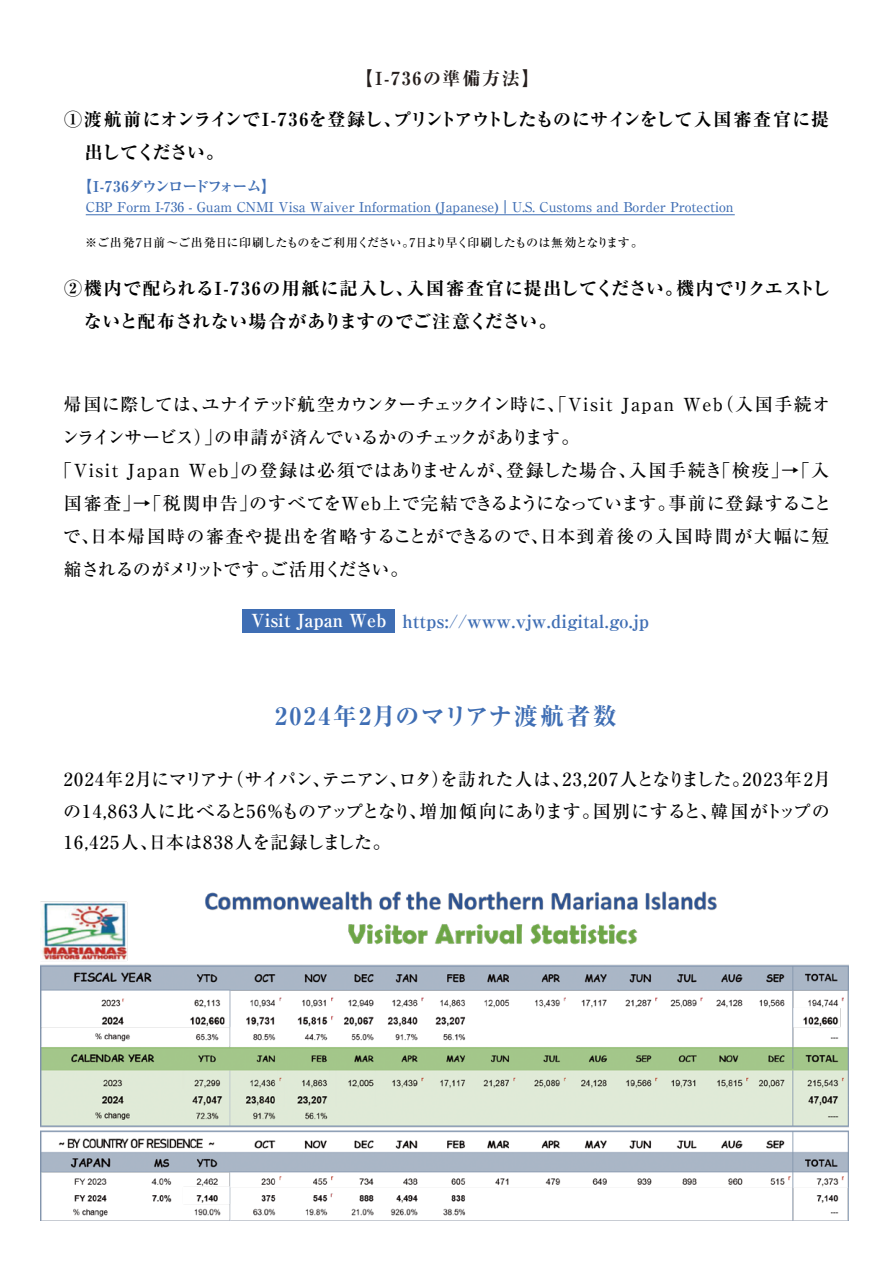
<style>
.page{position:relative;width:893px;height:1263px;background:#fff}
.page>*{position:absolute;margin:0;border:0;box-sizing:border-box;transform-origin:0 0}
.t1{font:700 expanded 24px "Ryumin Pro";letter-spacing:.1em;color:#3f6eb4}
.t2{font:500 18px/31.5px "Ryumin Pro";letter-spacing:.035em;color:#000;text-align:justify}
.t3{font:700 expanded 18px/33px "Ryumin Pro";letter-spacing:.03em;color:#000}
.t4{font:700 expanded 18px/33px "Ryumin Pro";letter-spacing:-.005em;color:#000}
.t5{font:500 18px "Ryumin Pro";letter-spacing:.08em;color:#000}
.t6{font:500 18px "Ryumin Pro";letter-spacing:.075em;color:#000}
.t7{font:700 18px "Ryumin Pro";color:#3f6eb4}
.t8{font:500 18px "Ryumin Pro";letter-spacing:-.04em;color:#000}
.t9{font:500 18px "Ryumin Pro";letter-spacing:-.065em;color:#000}
.t10{font:700 expanded 18px "Ryumin Pro";letter-spacing:.1em;color:#251e1c}
.t11{font:700 expanded 15px "Ryumin Pro";letter-spacing:-.085em;color:#3f6eb4}
.t12{font:500 13.5px "Ryumin Pro";color:#3f6eb4}
.t13{font:500 12px "Ryumin Pro";letter-spacing:-.035em;color:#000}
.s1{color:#fff}
</style>
<div class="page">
<img style="left:41px;top:892px;width:808px;height:328px">
<hr style="left:86px;top:214px;width:649px;height:1px;background:#3f6eb4">
<div style="left:243px;top:609px;width:152px;height:23px;background:#3f6eb4"></div>
<p class="t10" style="left:355px;top:64px;width:186px">【I-736の準備方法】</p>
<p class="t4" style="left:85px;top:101px;width:746px;text-indent:-21px">①渡航前にオンラインでI-736を登録し、プリントアウトしたものにサインをして入国審査官に提出してください。</p>
<p class="t11" style="left:77px;top:174px;width:201px">【I-736ダウンロードフォーム】</p>
<p class="t12" style="left:86px;top:197px;width:649px">CBP Form I-736 - Guam CNMI Visa Waiver Information (Japanese)｜U.S. Customs and Border Protection</p>
<p class="t13" style="left:85px;top:233px;width:560px">※ご出発7日前～ご出発日に印刷したものをご利用ください。7日より早く印刷したものは無効となります。</p>
<p class="t3" style="left:84px;top:271px;width:747px;text-indent:-20px">②機内で配られるI-736の用紙に記入し、入国審査官に提出してください。機内でリクエストしないと配布されない場合がありますのでご注意ください。</p>
<p class="t2" style="left:64px;top:387px;width:768px">帰国に際しては、ユナイテッド航空カウンターチェックイン時に、「Visit Japan Web（入国手続オ</p>
<p class="t8" style="left:61px;top:423px;width:520px">ンラインサービス）」の申請が済んでいるかのチェックがあります。</p>
<p class="t5" style="left:54px;top:456px;width:776px">「Visit Japan Web」の登録は必須ではありませんが、登録した場合、入国手続き「検疫」→「入</p>
<p class="t2" style="left:64px;top:486px;width:770px">国審査」→「税関申告」のすべてをWeb上で完結できるようになっています。事前に登録すること</p>
<p class="t6" style="left:63px;top:522px;width:768px">で、日本帰国時の審査や提出を省略することができるので、日本到着後の入国時間が大幅に短</p>
<p class="t9" style="left:64px;top:555px;width:346px">縮されるのがメリットです。ご活用ください。</p>
<p class="t7" style="left:251px;top:607px;width:399px"><span class="s1">Visit Japan Web</span> https://www.vjw.digital.go.jp</p>
<h1 class="t1" style="left:275px;top:697px;width:343px">2024年2月のマリアナ渡航者数</h1>
<p class="t2" style="left:63px;top:762px;width:769px">2024年2月にマリアナ（サイパン、テニアン、ロタ）を訪れた人は、23,207人となりました。2023年2月の14,863人に比べると56％ものアップとなり、増加傾向にあります。国別にすると、韓国がトップの16,425人、日本は838人を記録しました。</p>
</div>
